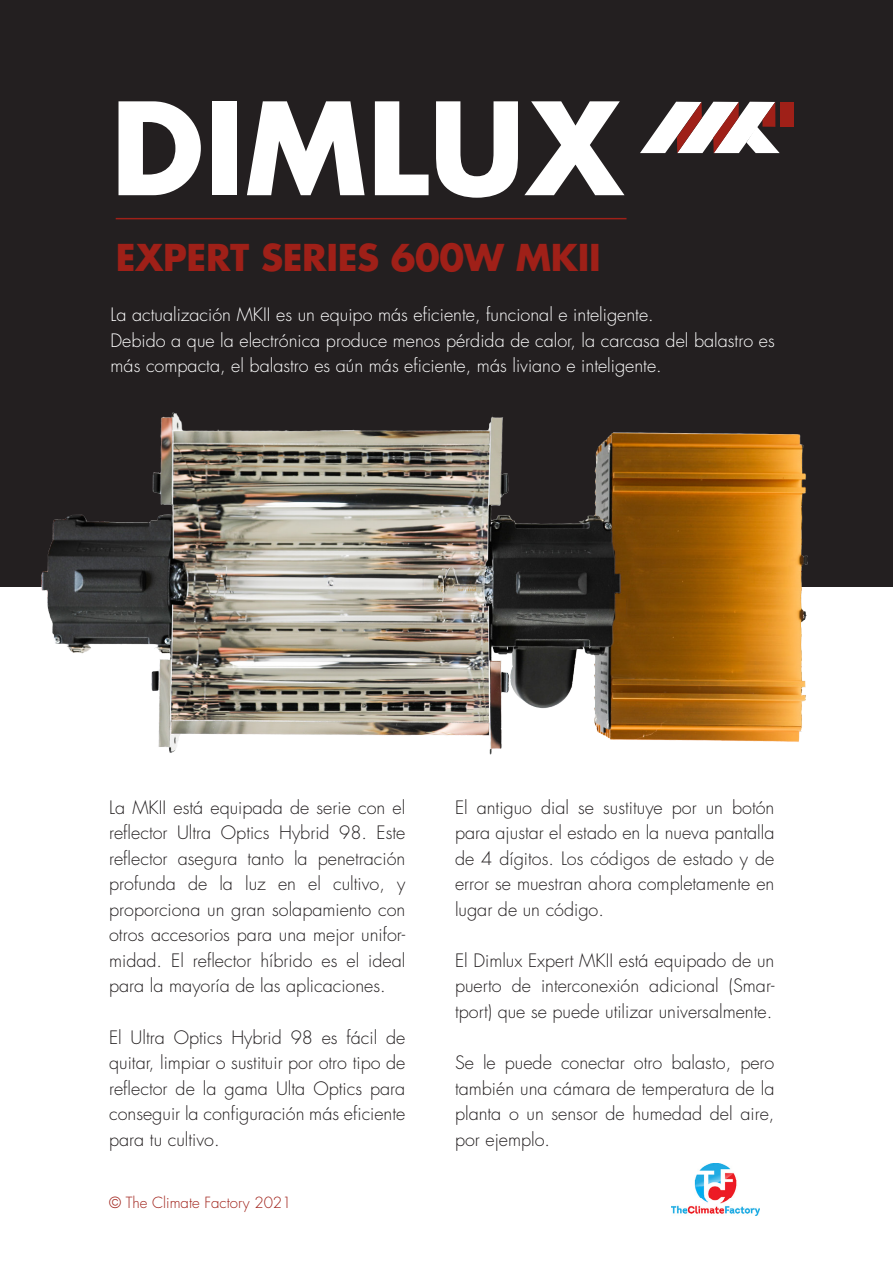
<style>
.page{position:relative;width:893px;height:1263px;background:#fff}
.page>*{position:absolute;margin:0;border:0;box-sizing:border-box;transform-origin:0 0}
.t1{font:700 124.5px "Futura Std";color:#fff}
.t2{font:700 36px "Futura Std";letter-spacing:-.01em;color:#9f2018}
.t3{font:300 18px/25.5px "Futura Std";color:#231f20;text-align:justify}
.t4{font:300 18px/25.5px "Futura Std";color:#fff}
.t5{font:300 15px "Futura Std";color:#9f2018}
</style>
<div class="page">
<div style="left:0;top:0;width:893px;height:587px;background:#231f20"></div>
<svg style="left:640px;top:102px;width:140px;height:51px"></svg>
<div style="left:780px;top:102px;width:13px;height:25px;background:#9f2018"></div>
<hr style="left:116px;top:218px;width:510px;height:1px;background:#9f2018">
<img style="left:41px;top:412px;width:766px;height:343px">
<img style="left:672px;top:1163px;width:88px;height:52px">
<p class="t1" style="left:111px;top:66px;width:515px">DIMLUX</p>
<p class="t2" style="left:116px;top:233px;width:486px">EXPERT SERIES 600W MKII</p>
<p class="t4" style="left:111px;top:302px;width:545px">La actualización MKII es un equipo más eficiente, funcional e inteligente.</p>
<p class="t4" style="left:111px;top:328px;width:666px">Debido a que la electrónica produce menos pérdida de calor, la carcasa del balastro es más compacta, el balastro es aún más eficiente, más liviano e inteligente.</p>
<p class="t3" style="left:109px;top:795px;width:298px">La MKII está equipada de serie con el reflector Ultra Optics Hybrid 98. Este reflector asegura tanto la penetración profunda de la luz en el cultivo, y proporciona un gran solapamiento con otros accesorios para una mejor unifor&shy;midad. El reflector híbrido es el ideal para la mayoría de las aplicaciones.</p>
<p class="t3" style="left:109px;top:1025px;width:298px">El Ultra Optics Hybrid 98 es fácil de quitar, limpiar o sustituir por otro tipo de reflector de la gama Ulta Optics para conseguir la configuración más eficiente para tu cultivo.</p>
<p class="t5" style="left:109px;top:1194px;width:184px">© The Climate Factory 2021</p>
<p class="t3" style="left:455px;top:795px;width:321px">El antiguo dial se sustituye por un botón para ajustar el estado en la nueva pantalla de 4 dígitos. Los códigos de estado y de error se muestran ahora completamente en lugar de un código.</p>
<p class="t3" style="left:455px;top:948px;width:321px">El Dimlux Expert MKII está equipado de un puerto de interconexión adicional (Smar&shy;tport) que se puede utilizar universalmente.</p>
<p class="t3" style="left:455px;top:1050px;width:321px">Se le puede conectar otro balasto, pero también una cámara de temperatura de la planta o un sensor de humedad del aire, por ejemplo.</p>
</div>
